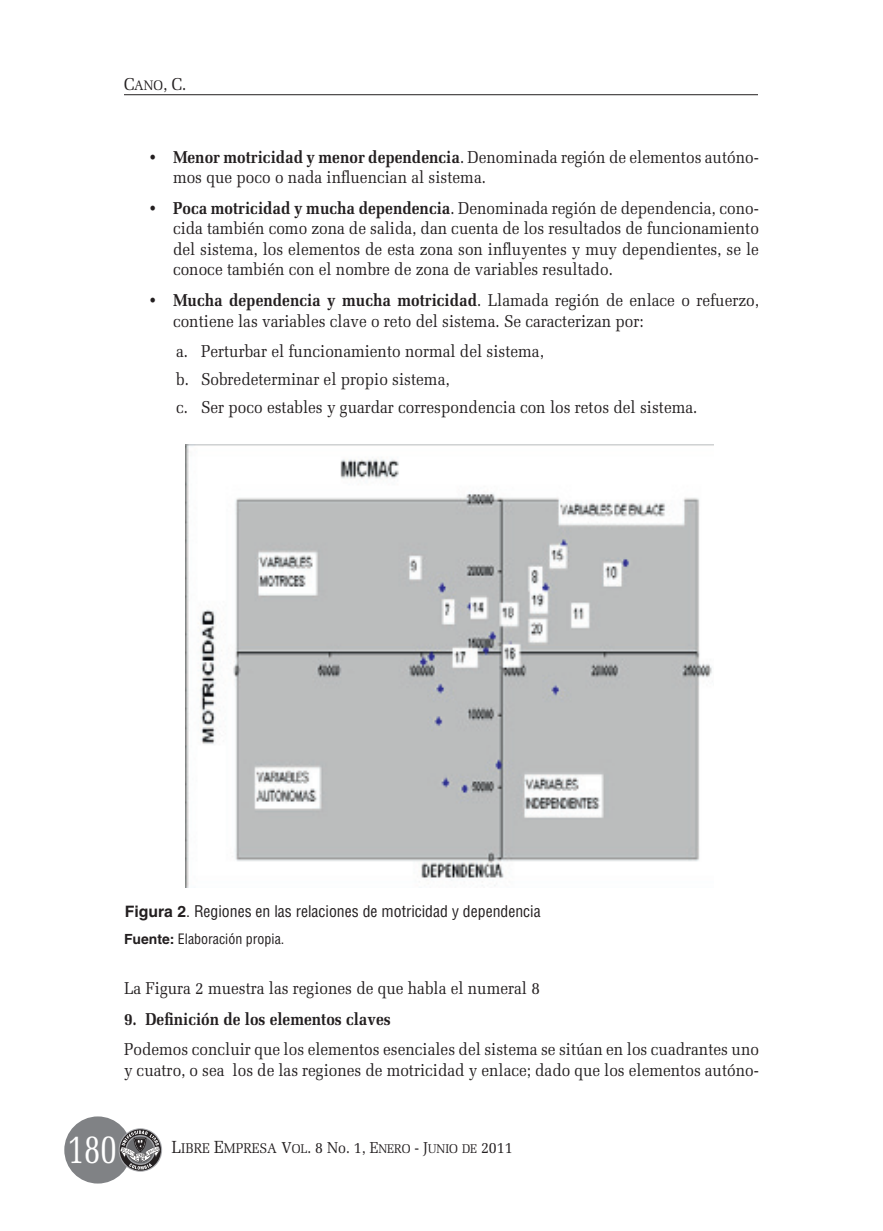
<style>
.page{position:relative;width:883px;height:1231px;background:#fff}
.page>*{position:absolute;margin:0;border:0;box-sizing:border-box;transform-origin:0 0}
.t1{font:42px "Melior";color:#fff;scale:.7 1}
.t2{font:17.15px/20.7px "Melior";color:#231f20;scale:.9 1}
.t3{font:700 17.15px "Melior";color:#231f20;scale:.9 1}
.t4{font:17.15px "Melior SC800";color:#231f20;scale:.9 1}
.t5{font:condensed 15.75px "Helvetica";color:#231f20}
.t6{font:15.75px "Melior SC800";color:#231f20;scale:.9 1}
.t7{font:condensed 14px "Helvetica";color:#231f20}
.s1{font-size:13.65px}
.s2{font-weight:700}
.s3{font-weight:700;font-stretch:normal}
.s4{font-size:17.5px}
.s5{font-size:14px}
.s6{font-size:12.6px}
.s7{font-family:"Melior"}
</style>
<div class="page">
<hr style="left:124px;top:94px;width:634px;height:1px;background:#231f20">
<div style="left:64px;top:1116px;width:67px;height:67px;background:#808285;border-radius:50%"></div>
<svg style="left:119px;top:1128px;width:43px;height:43px"></svg>
<img style="left:186px;top:444px;width:528px;height:443px">
<p class="t4" style="left:124px;top:73px;width:71px">C<span class="s1">ANO</span>, C.</p>
<p class="t2" style="left:173px;top:146px;width:653px;text-indent:-25px"><span class="s2">• Menor motricidad y menor dependencia</span>. Denominada región de elementos autóno&shy;mos que poco o nada influencian al sistema.</p>
<p class="t2" style="left:173px;top:197px;width:653px;text-align:justify;text-indent:-25px"><span class="s2">• Poca motricidad y mucha dependencia</span>. Denominada región de dependencia, cono&shy;cida también como zona de salida, dan cuenta de los resultados de funcionamiento del sistema, los elementos de esta zona son influyentes y muy dependientes, se le conoce también con el nombre de zona de variables resultado.</p>
<p class="t2" style="left:173px;top:289px;width:653px;text-indent:-25px"><span class="s2">• Mucha dependencia y mucha motricidad</span>. Llamada región de enlace o refuerzo, contiene las variables clave o reto del sistema. Se caracterizan por:</p>
<p class="t2" style="left:176px;top:337px;width:581px;line-height:28px">a. Perturbar el funcionamiento normal del sistema,<br>b. Sobredeterminar el propio sistema,<br>c. Ser poco estables y guardar correspondencia con los retos del sistema.</p>
<p class="t5" style="left:125px;top:901px;width:417px"><span class="s3">Figura 2</span>. Regiones en las relaciones de motricidad y dependencia</p>
<p class="t7" style="left:124px;top:929px;width:162px"><span class="s3">Fuente:</span> Elaboración propia.</p>
<p class="t2" style="left:124px;top:977px;width:464px">La Figura 2 muestra las regiones de que habla el numeral 8</p>
<p class="t3" style="left:124px;top:1008px;width:298px">9. Definición de los elementos claves</p>
<p class="t2" style="left:124px;top:1038px;width:707px">Podemos concluir que los elementos esenciales del sistema se sitúan en los cuadrantes uno y cuatro, o sea los de las regiones de motricidad y enlace; dado que los elementos autóno-</p>
<h1 class="t1" style="left:68px;top:1123px;width:72px">180</h1>
<p class="t6" style="left:172px;top:1138px;width:380px"><span class="s4">L</span><span class="s5">IBRE</span> <span class="s4">E</span><span class="s5">MPRESA</span> V<span class="s6">OL</span>. 8 N<span class="s7">o</span>. 1, E<span class="s6">NERO</span> - J<span class="s6">UNIO DE</span> 2011</p>
</div>
